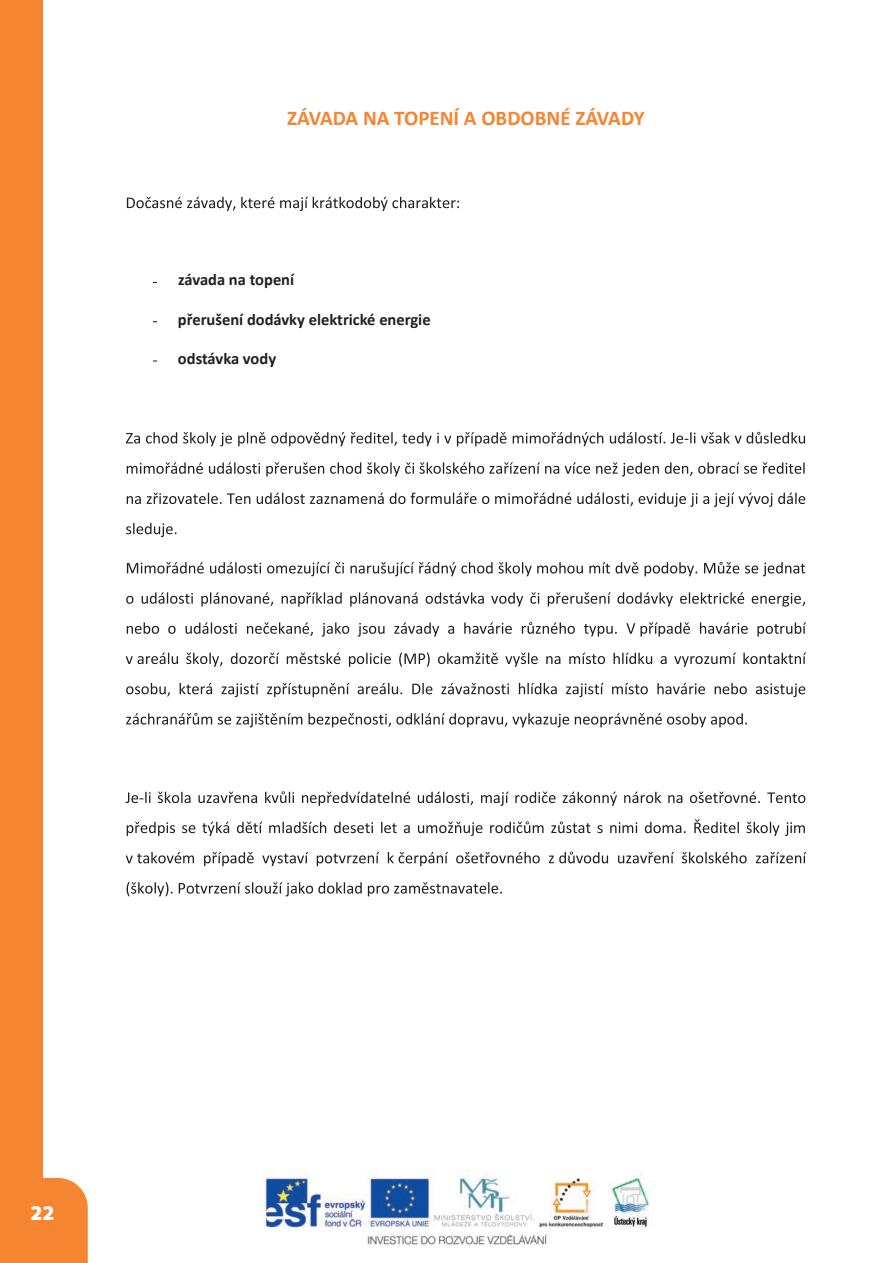
<style>
.page{position:relative;width:893px;height:1263px;background:#fff}
.page>*{position:absolute;margin:0;border:0;box-sizing:border-box;transform-origin:0 0}
.t1{font:700 21px "Calibri";color:#f58530}
.t2{font:900 21px "Myriad Pro";color:#fff}
.t3{font:700 16.5px "Calibri";color:#231f20}
</style>
<div class="page">
<div style="left:0;top:0;width:43px;height:1263px;background:#f58530"></div>
<svg style="left:43px;top:1178px;width:45px;height:85px;background:#f58b3b"></svg>
<img style="left:263px;top:1170px;width:390px;height:75px">
<svg style="left:127px;top:197px;width:332px;height:14px"></svg>
<svg style="left:126px;top:432px;width:325px;height:14px"></svg>
<svg style="left:457px;top:432px;width:348px;height:14px"></svg>
<svg style="left:127px;top:462px;width:678px;height:15px"></svg>
<svg style="left:127px;top:493px;width:257px;height:11px"></svg>
<svg style="left:390px;top:493px;width:243px;height:13px"></svg>
<svg style="left:639px;top:493px;width:166px;height:14px"></svg>
<svg style="left:126px;top:523px;width:50px;height:14px"></svg>
<svg style="left:127px;top:562px;width:217px;height:14px"></svg>
<svg style="left:350px;top:562px;width:455px;height:14px"></svg>
<svg style="left:126px;top:592px;width:679px;height:15px"></svg>
<svg style="left:127px;top:622px;width:49px;height:12px"></svg>
<svg style="left:186px;top:622px;width:51px;height:12px"></svg>
<svg style="left:247px;top:622px;width:370px;height:15px"></svg>
<svg style="left:626px;top:622px;width:180px;height:15px"></svg>
<svg style="left:126px;top:653px;width:153px;height:14px"></svg>
<svg style="left:287px;top:652px;width:143px;height:15px"></svg>
<svg style="left:438px;top:653px;width:368px;height:14px"></svg>
<svg style="left:126px;top:683px;width:679px;height:14px"></svg>
<svg style="left:126px;top:713px;width:621px;height:14px"></svg>
<svg style="left:126px;top:791px;width:634px;height:15px"></svg>
<svg style="left:767px;top:792px;width:38px;height:11px"></svg>
<svg style="left:127px;top:822px;width:48px;height:14px"></svg>
<svg style="left:182px;top:821px;width:504px;height:15px"></svg>
<svg style="left:694px;top:819px;width:45px;height:14px"></svg>
<svg style="left:747px;top:822px;width:58px;height:14px"></svg>
<svg style="left:126px;top:852px;width:548px;height:14px"></svg>
<svg style="left:682px;top:852px;width:65px;height:11px"></svg>
<svg style="left:756px;top:852px;width:50px;height:11px"></svg>
<svg style="left:127px;top:882px;width:375px;height:14px"></svg>
<p class="t1" style="left:287px;top:105px;width:359px">ZÁVADA NA TOPENÍ A OBDOBNÉ ZÁVADY</p>
<p class="t3" style="left:178px;top:270px;width:117px">závada na topení</p>
<p class="t3" style="left:178px;top:309px;width:254px">přerušení dodávky elektrické energie</p>
<p class="t3" style="left:178px;top:348px;width:100px">odstávka vody</p>
<p class="t2" style="left:30px;top:1198px;width:26px">22</p>
</div>
